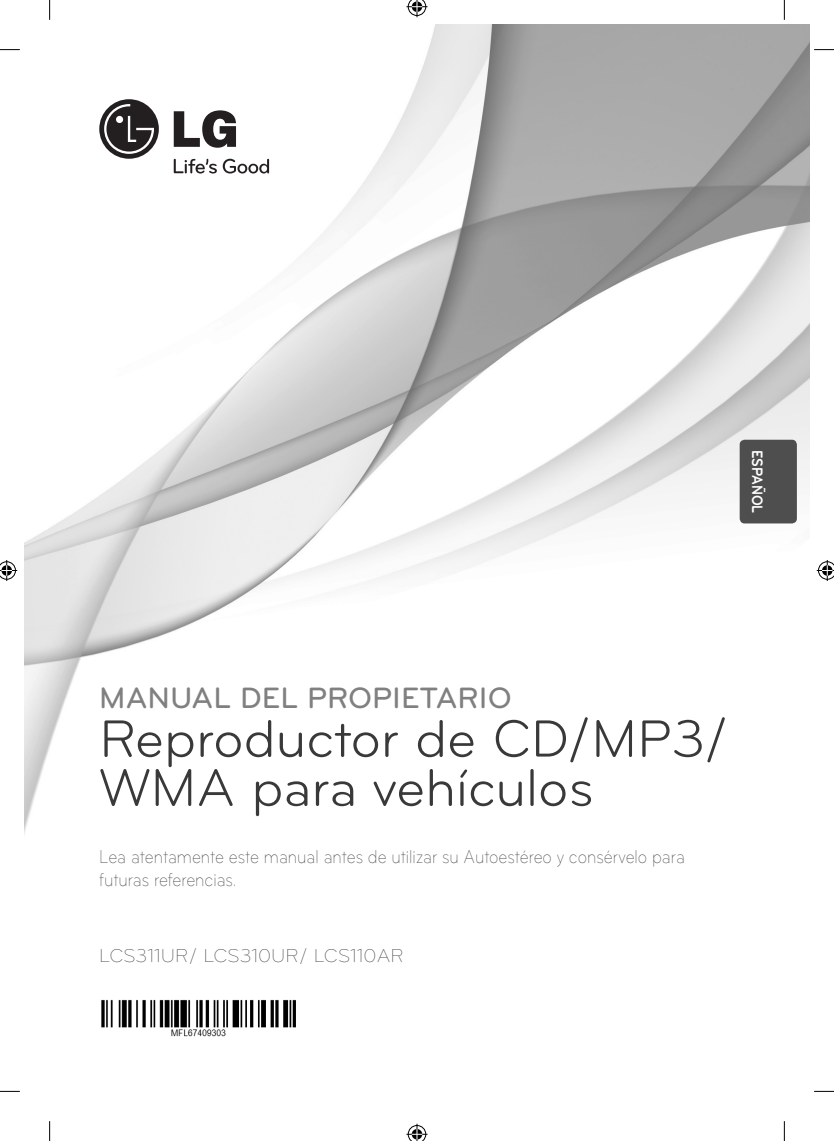
<style>
.page{position:relative;width:834px;height:1141px;background:#fff}
.page>*{position:absolute;margin:0;border:0;box-sizing:border-box;transform-origin:0 0}
.t1{font:54.25px/49px "Bryant LG";color:#393939}
.t2{font:500 30.62px "Bryant LG";color:#808080}
.t3{font:300 19.25px/23.1px "Bryant LG";color:#393939;scale:.84 1}
.t4{font:300 19.25px "Bryant LG";color:#393939}
.t5{font:700 15.75px "Bryant LG";color:#fff;scale:.88 1}
</style>
<div class="page">
<img style="left:25px;top:25px;width:784px;height:806px">
<svg style="left:174px;top:159px;width:43px;height:15px"></svg>
<svg style="left:223px;top:159px;width:46px;height:15px"></svg>
<svg style="left:174px;top:110px;width:62px;height:38px"></svg>
<div style="left:99px;top:99px;width:60px;height:60px;background:#231f20;border-radius:50%"></div>
<svg style="left:104px;top:104px;width:50px;height:50px"></svg>
<div style="left:739px;top:440px;width:57px;height:83px;background:#4e4e4e;border-radius:5px"></div>
<img style="left:101px;top:999px;width:195px;height:38px">
<svg style="left:0;top:49px;width:20px;height:1px"></svg>
<svg style="left:814px;top:49px;width:19px;height:2px"></svg>
<svg style="left:0;top:1091px;width:20px;height:1px"></svg>
<svg style="left:814px;top:1090px;width:19px;height:2px"></svg>
<svg style="left:49px;top:0;width:1px;height:20px"></svg>
<svg style="left:49px;top:1121px;width:1px;height:20px"></svg>
<svg style="left:783px;top:0;width:1px;height:20px"></svg>
<svg style="left:783px;top:1121px;width:1px;height:20px"></svg>
<svg style="left:406px;top:0;width:21px;height:17px"></svg>
<svg style="left:406px;top:1124px;width:21px;height:17px"></svg>
<svg style="left:0;top:560px;width:17px;height:21px"></svg>
<svg style="left:816px;top:560px;width:17px;height:21px"></svg>
<p class="t5" style="left:763px;top:450px;width:74px;rotate:90deg">ESPAÑOL</p>
<h2 class="t2" style="left:99px;top:679px;width:414px">MANUAL DEL PROPIETARIO</h2>
<h1 class="t1" style="left:99px;top:719px;width:630px">Reproductor de CD/MP3/<br>WMA para vehículos</h1>
<p class="t3" style="left:99px;top:845px;width:698px">Lea atentamente este manual antes de utilizar su Autoestéreo y consérvelo para futuras referencias.</p>
<p class="t4" style="left:99px;top:944px;width:306px">LCS311UR/ LCS310UR/ LCS110AR</p>
</div>
